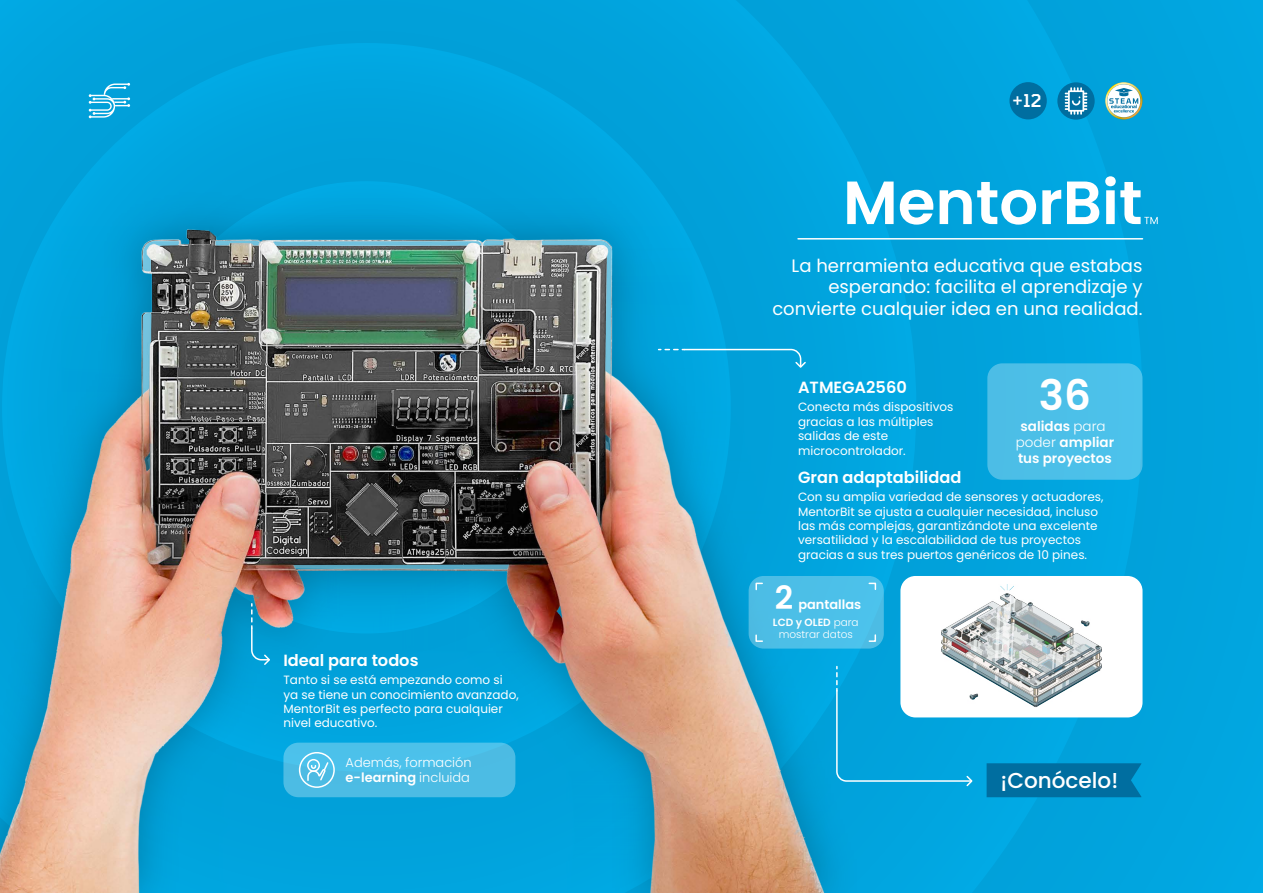
<style>
.page{position:relative;width:1263px;height:893px;background:#fff}
.page>*{position:absolute;margin:0;border:0;box-sizing:border-box;transform-origin:0 0}
.t1{font:600 60.9px "Poppins";color:#fff}
.t2{font:600 42px "Poppins";color:#fff}
.t3{font:600 32.1px "Poppins";color:#fff}
.t4{font:500 21.6px "Poppins";color:#fff}
.t5{font:18px/21.6px "Poppins";color:#fff;text-align:right}
.t6{font:500 17.55px "Tomorrow";color:#fff}
.t7{font:600 16.2px "Poppins";color:#fff}
.t8{font:600 13.5px/16.2px "Poppins";color:#fff;text-align:center}
.t9{font:300 12.9px/15.6px "Poppins";color:#fff}
.t10{font:600 12.9px "Poppins";color:#fff}
.t11{font:12px/14.4px "Poppins";color:#fff}
.t12{font:300 10.5px/12.6px "Poppins";color:#fff;text-align:center}
.s1{font-weight:600}
.s2{font-weight:300}
</style>
<div class="page">
<img style="left:0;top:0;width:1263px;height:893px">
<hr style="left:798px;top:238px;width:344px;height:2px;background:#fff">
<div style="left:1009px;top:82px;width:38px;height:37px;background:#006ea0;border-radius:50%"></div>
<svg style="left:1105px;top:82px;width:37px;height:37px"></svg>
<div style="left:1057px;top:82px;width:38px;height:38px;background:#006ea0;border-radius:50%"></div>
<svg style="left:1065px;top:87px;width:22px;height:28px"></svg>
<svg style="left:250px;top:604px;width:21px;height:62px"></svg>
<svg style="left:659px;top:348px;width:148px;height:21px;background:#14a9df"></svg>
<div style="left:900px;top:576px;width:242px;height:141px;background:#fff;border-radius:15px"></div>
<img style="left:941px;top:584px;width:161px;height:123px">
<div style="left:986px;top:763px;width:155px;height:34px;background:#006ea0"></div>
<div style="left:987px;top:363px;width:155px;height:117px;background:#4cbfe8;border-radius:15px"></div>
<div style="left:283px;top:743px;width:232px;height:54px;background:#4cbce4;border-radius:15px"></div>
<svg style="left:299px;top:752px;width:36px;height:36px"></svg>
<div style="left:749px;top:576px;width:135px;height:73px;background:#4cbfe8;border-radius:15px"></div>
<svg style="left:755px;top:582px;width:8px;height:9px"></svg>
<svg style="left:755px;top:634px;width:8px;height:8px"></svg>
<svg style="left:868px;top:634px;width:9px;height:8px"></svg>
<svg style="left:868px;top:582px;width:9px;height:8px"></svg>
<svg style="left:835px;top:666px;width:139px;height:122px"></svg>
<svg style="left:1144px;top:217px;width:14px;height:7px"></svg>
<svg style="left:89px;top:83px;width:41px;height:35px"></svg>
<h3 class="t7" style="left:283px;top:650px;width:137px">Ideal para todos</h3>
<p class="t11" style="left:283px;top:673px;width:237px">Tanto si se está empezando como si ya se tiene un conocimiento avanzado,<br>MentorBit es perfecto para cualquier nivel educativo.</p>
<p class="t9" style="left:346px;top:755px;width:128px">Además, formación <span class="s1">e-learning</span> incluida</p>
<h3 class="t6" style="left:1012px;top:87px;width:31px">+12</h3>
<h1 class="t1" style="left:843px;top:167px;width:301px">MentorBit</h1>
<h3 class="t5" style="left:772px;top:255px;width:372px">La herramienta educativa que estabas esperando: facilita el aprendizaje y convierte cualquier idea en una realidad.</h3>
<h3 class="t7" style="left:798px;top:378px;width:110px">ATMEGA2560</h3>
<p class="t11" style="left:798px;top:400px;width:157px">Conecta más dispositivos gracias a las múltiples salidas de este microcontrolador.</p>
<h2 class="t2" style="left:1039px;top:371px;width:54px">36</h2>
<p class="t8" style="left:1016px;top:418px;width:100px">salidas <span class="s2">para poder</span> ampliar tus proyectos</p>
<h3 class="t7" style="left:798px;top:468px;width:165px">Gran adaptabilidad</h3>
<p class="t11" style="left:798px;top:490px;width:307px">Con su amplia variedad de sensores y actuadores, MentorBit se ajusta a cualquier necesidad, incluso las más complejas, garantizándote una excelente versatilidad y la escalabilidad de tus proyectos gracias a sus tres puertos genéricos de 10 pines.</p>
<h3 class="t3" style="left:775px;top:579px;width:20px">2</h3>
<p class="t12" style="left:773px;top:616px;width:87px"><span class="s1">LCD y OLED</span> para mostrar datos</p>
<p class="t10" style="left:798px;top:597px;width:64px">pantallas</p>
<h3 class="t4" style="left:1000px;top:768px;width:119px">¡Conócelo!</h3>
</div>
